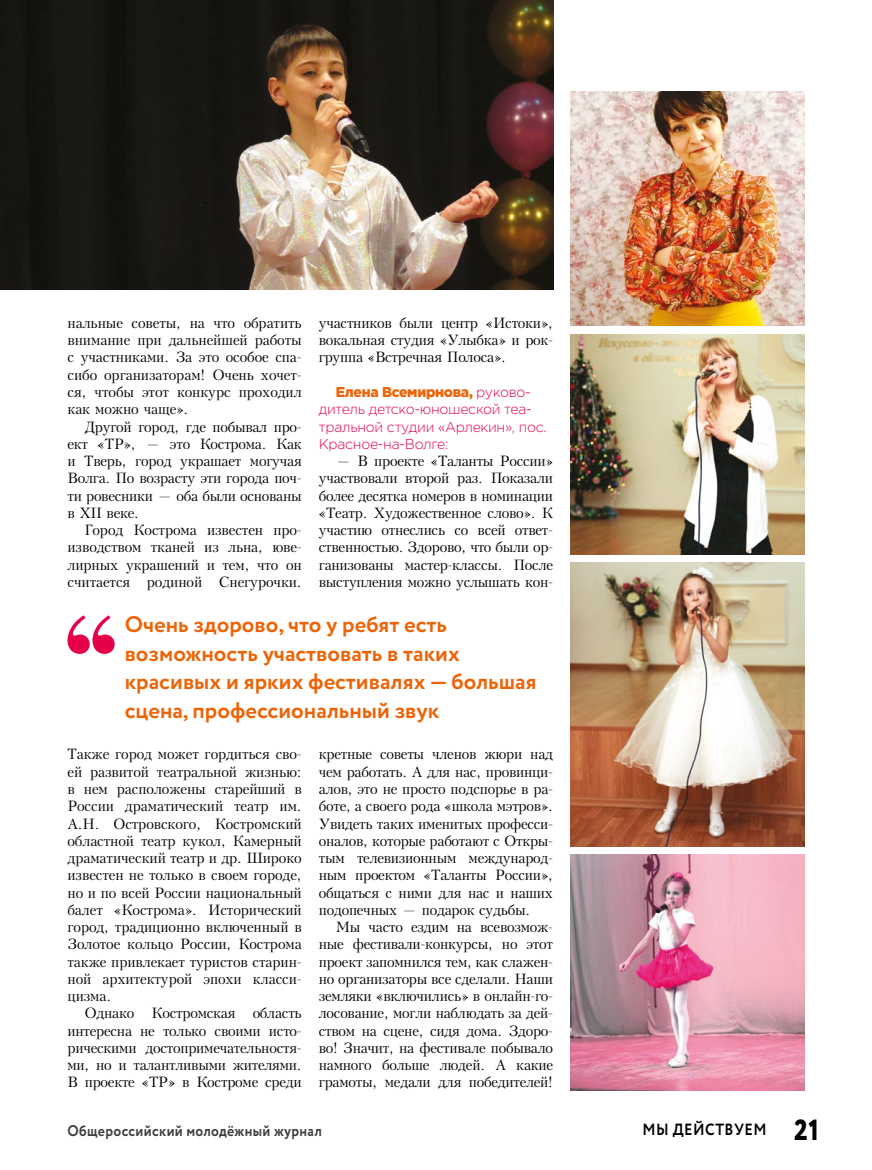
<style>
.page{position:relative;width:872px;height:1170px;background:#fff}
.page>*{position:absolute;margin:0;border:0;box-sizing:border-box;transform-origin:0 0}
.t1{font:800 29.1px "Circe";color:#000;scale:.9 1}
.t2{font:700 22.5px/28.5px "Circe";color:#ec6408}
.t3{font:700 16.2px "Circe";color:#000;scale:.9 1}
.t4{font:700 15.45px "Circe";letter-spacing:.025em;color:#3c3c3b;scale:.9 1}
.t5{font:14.25px/17.2px "Kudrashov C";letter-spacing:-.02em;color:#000;text-align:justify}
.t6{font:300 14.25px/17.2px "Gotham Pro";letter-spacing:-.02em;color:#e50049}
.s1{font-weight:900;color:#ec6408}
</style>
<div class="page">
<svg style="left:67px;top:615px;width:48px;height:39px"></svg>
<img style="left:570px;top:92px;width:234px;height:234px">
<img style="left:570px;top:854px;width:234px;height:236px">
<img style="left:570px;top:334px;width:234px;height:220px">
<img style="left:570px;top:562px;width:234px;height:284px">
<img style="left:0;top:0;width:553px;height:289px">
<p class="t5" style="left:68px;top:314px;width:236px">нальные советы, на что обратить внимание при дальнейшей работы с участниками. За это особое спа&shy;сибо организаторам! Очень хочет&shy;ся, чтобы этот конкурс проходил как можно чаще».</p>
<p class="t5" style="left:68px;top:418px;width:236px;text-indent:17px">Другой город, где побывал про&shy;ект «ТР», — это Кострома. Как и Тверь, город украшает могучая Волга. По возрасту эти города поч&shy;ти ровесники — оба были основаны в XII веке.</p>
<p class="t5" style="left:68px;top:521px;width:236px;text-indent:17px">Город Кострома известен про&shy;изводством тканей из льна, юве&shy;лирных украшений и тем, что он считается родиной Снегурочки.</p>
<p class="t5" style="left:319px;top:314px;width:236px">участников были центр «Истоки», вокальная студия «Улыбка» и рок&shy;группа «Встречная Полоса».</p>
<p class="t6" style="left:319px;top:383px;width:229px;text-indent:17px"><span class="s1">Елена Всемирнова,</span> руково&shy;дитель детско-юношеской теа&shy;тральной студии «Арлекин», пос.<br>Красное-на-Волге:</p>
<p class="t5" style="left:319px;top:452px;width:236px;text-indent:17px">— В проекте «Таланты России» участвовали второй раз. Показали более десятка номеров в номинации «Театр. Художественное слово». К участию отнеслись со всей ответ&shy;ственностью. Здорово, что были ор&shy;ганизованы мастер-классы. После выступления можно услышать кон-</p>
<h2 class="t2" style="left:125px;top:611px;width:413px">Очень здорово, что у ребят есть возможность участвовать в таких красивых и ярких фестивалях — большая сцена, профессиональный звук</h2>
<p class="t5" style="left:68px;top:746px;width:236px">Также город может гордиться сво&shy;ей развитой театральной жизнью: в нем расположены старейший в России драматический театр им.<br>А.Н. Островского, Костромский областной театр кукол, Камерный драматический театр и др. Широко известен не только в своем городе, но и по всей России национальный балет «Кострома». Исторический город, традиционно включенный в Золотое кольцо России, Кострома также привлекает туристов старин&shy;ной архитектурой эпохи класси&shy;цизма.</p>
<p class="t5" style="left:68px;top:1004px;width:236px;text-indent:17px">Однако Костромская область интересна не только своими исто&shy;рическими достопримечательностя&shy;ми, но и талантливыми жителями.<br>В проекте «ТР» в Костроме среди</p>
<p class="t5" style="left:319px;top:746px;width:236px">кретные советы членов жюри над чем работать. А для нас, провинци&shy;алов, это не просто подспорье в ра&shy;боте, а своего рода «школа мэтров».<br>Увидеть таких именитых професси&shy;оналов, которые работают с Откры&shy;тым телевизионным международ&shy;ным проектом «Таланты России», общаться с ними для нас и наших подопечных — подарок судьбы.</p>
<p class="t5" style="left:319px;top:918px;width:236px;text-indent:17px">Мы часто ездим на всевозмож&shy;ные фестивали-конкурсы, но этот проект запомнился тем, как слажен&shy;но организаторы все сделали. Наши земляки «включились» в онлайн-го&shy;лосование, могли наблюдать за дей&shy;ством на сцене, сидя дома. Здоро&shy;во! Значит, на фестивале побывало намного больше людей. А какие грамоты, медали для победителей!</p>
<p class="t4" style="left:68px;top:1120px;width:284px">Общероссийский молодёжный журнал</p>
<h1 class="t1" style="left:794px;top:1109px;width:29px">21</h1>
<p class="t3" style="left:642px;top:1118px;width:46px">Мы действ</p>
<p class="t3" style="left:734px;top:1118px;width:24px">уем</p>
</div>
